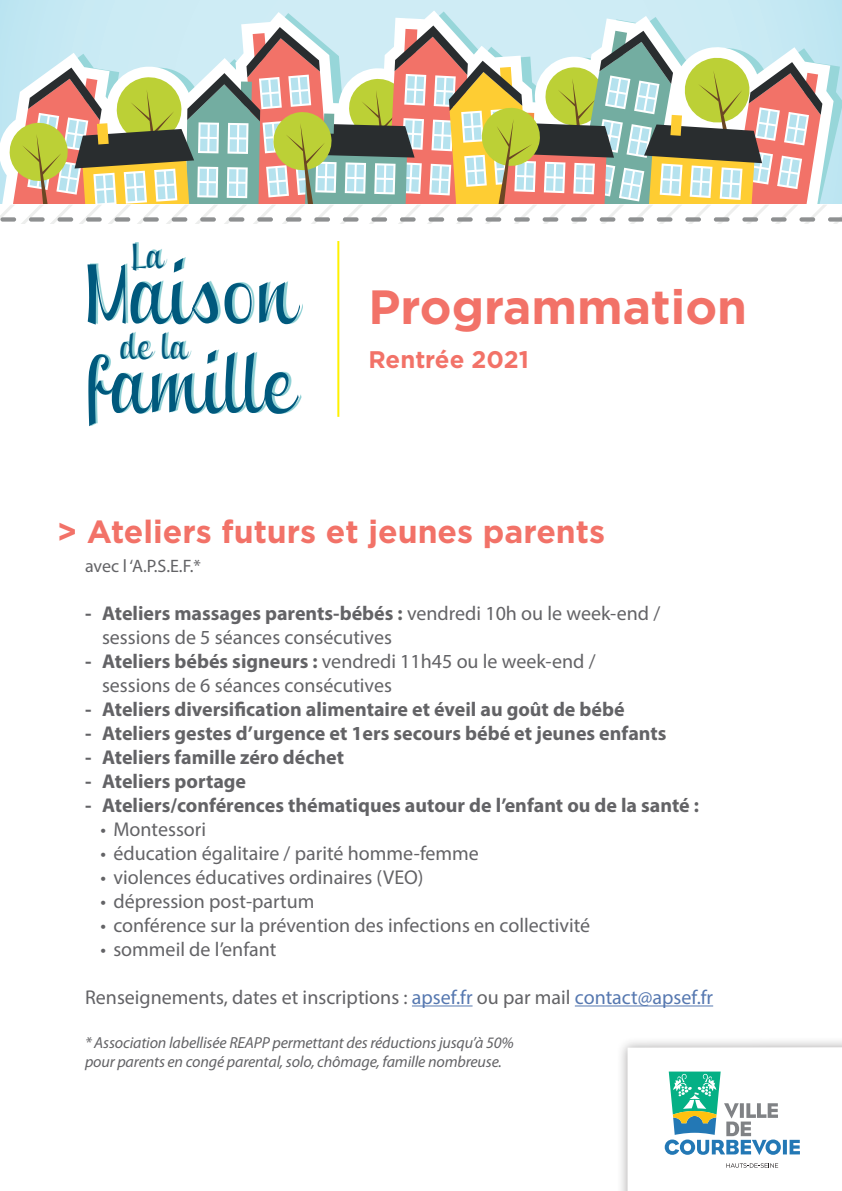
<style>
.page{position:relative;width:842px;height:1191px;background:#fff}
.page>*{position:absolute;margin:0;border:0;box-sizing:border-box;transform-origin:0 0}
.t1{font:84.4px "Clipper Script Fat Personal Use";color:#00597d}
.t2{font:81.4px "Clipper Script Fat Personal Use";color:#00597d}
.t3{font:700 48px "Gotham";color:#f27268}
.t4{font:35.4px "Clipper Script Fat Personal Use";color:#00597d}
.t5{font:700 32px "Gotham";color:#f27268}
.t6{font:700 24px "Gotham";color:#f27268}
.t7{font:20px/24px "Myriad Pro";color:#636366}
.t8{font:700 20px "Myriad Pro";color:#636366}
.t9{font:18px "Myriad Pro";color:#636366}
.t10{font:italic 16px/19.2px "Myriad Pro";letter-spacing:-.01em;color:#636366}
.s1{font-weight:700}
.s2{color:#5678b0}
</style>
<div class="page">
<svg style="left:90px;top:242px;width:213px;height:183px"></svg>
<svg style="left:0;top:0;width:842px;height:11px;background:#cbeaf4"></svg>
<svg style="left:0;top:10px;width:833px;height:15px;background:#cdebf4"></svg>
<svg style="left:0;top:25px;width:842px;height:199px"></svg>
<hr style="left:337px;top:241px;width:2px;height:176px;background:#fff101">
<hr style="left:412px;top:1005px;width:61px;height:1px;background:#5678b0">
<hr style="left:575px;top:1005px;width:138px;height:1px;background:#5678b0">
<div style="left:616px;top:1036px;width:226px;height:155px;background:#231f20;opacity:.38"></div>
<div style="left:627px;top:1047px;width:215px;height:144px;background:#fff"></div>
<svg style="left:783px;top:1139px;width:4px;height:15px"></svg>
<svg style="left:789px;top:1139px;width:11px;height:15px"></svg>
<svg style="left:726px;top:1163px;width:52px;height:4px"></svg>
<svg style="left:665px;top:1071px;width:116px;height:84px"></svg>
<h3 class="t4" style="left:132px;top:234px;width:34px">La</h3>
<h1 class="t1" style="left:86px;top:243px;width:214px">Maison</h1>
<h3 class="t4" style="left:121px;top:325px;width:69px">de la</h3>
<h2 class="t2" style="left:88px;top:335px;width:210px">famille</h2>
<h3 class="t3" style="left:369px;top:275px;width:380px">Programmation</h3>
<p class="t6" style="left:369px;top:344px;width:162px">Rentrée 2021</p>
<h3 class="t5" style="left:57px;top:510px;width:550px">&gt; Ateliers futurs et jeunes parents</h3>
<p class="t9" style="left:85px;top:554px;width:117px">avec l ‘A.P.S.E.F.*</p>
<p class="t7" style="left:102px;top:601px;width:560px;text-indent:-17px"><span class="s1">- Ateliers massages parents-bébés :</span> vendredi 10h ou le week-end / sessions de 5 séances consécutives</p>
<p class="t7" style="left:102px;top:649px;width:495px;text-indent:-17px"><span class="s1">- Ateliers bébés signeurs :</span> vendredi 11h45 ou le week-end / sessions de 6 séances consécutives</p>
<p class="t8" style="left:85px;top:696px;width:541px">- Ateliers diversification alimentaire et éveil au goût de bébé</p>
<p class="t8" style="left:85px;top:720px;width:583px">- Ateliers gestes d’urgence et 1ers secours bébé et jeunes enfants</p>
<p class="t8" style="left:85px;top:744px;width:260px">- Ateliers famille zéro déchet</p>
<p class="t8" style="left:85px;top:768px;width:163px">- Ateliers portage</p>
<p class="t8" style="left:85px;top:792px;width:615px">- Ateliers/conférences thématiques autour de l’enfant ou de la santé :</p>
<p class="t7" style="left:101px;top:817px;width:107px">• Montessori</p>
<p class="t7" style="left:101px;top:841px;width:380px">• éducation égalitaire / parité homme-femme</p>
<p class="t7" style="left:101px;top:865px;width:324px">• violences éducatives ordinaires (VEO)</p>
<p class="t7" style="left:101px;top:889px;width:215px">• dépression post-partum</p>
<p class="t7" style="left:101px;top:913px;width:491px">• conférence sur la prévention des infections en collectivité</p>
<p class="t7" style="left:101px;top:937px;width:177px">• sommeil de l’enfant</p>
<p class="t7" style="left:85px;top:985px;width:630px">Renseignements, dates et inscriptions : <span class="s2">apsef.fr</span> ou par mail <span class="s2">contact@apsef.fr</span></p>
<p class="t10" style="left:85px;top:1033px;width:430px">* Association labellisée REAPP permettant des réductions jusqu’à 50% pour parents en congé parental, solo, chômage, famille nombreuse.</p>
</div>
